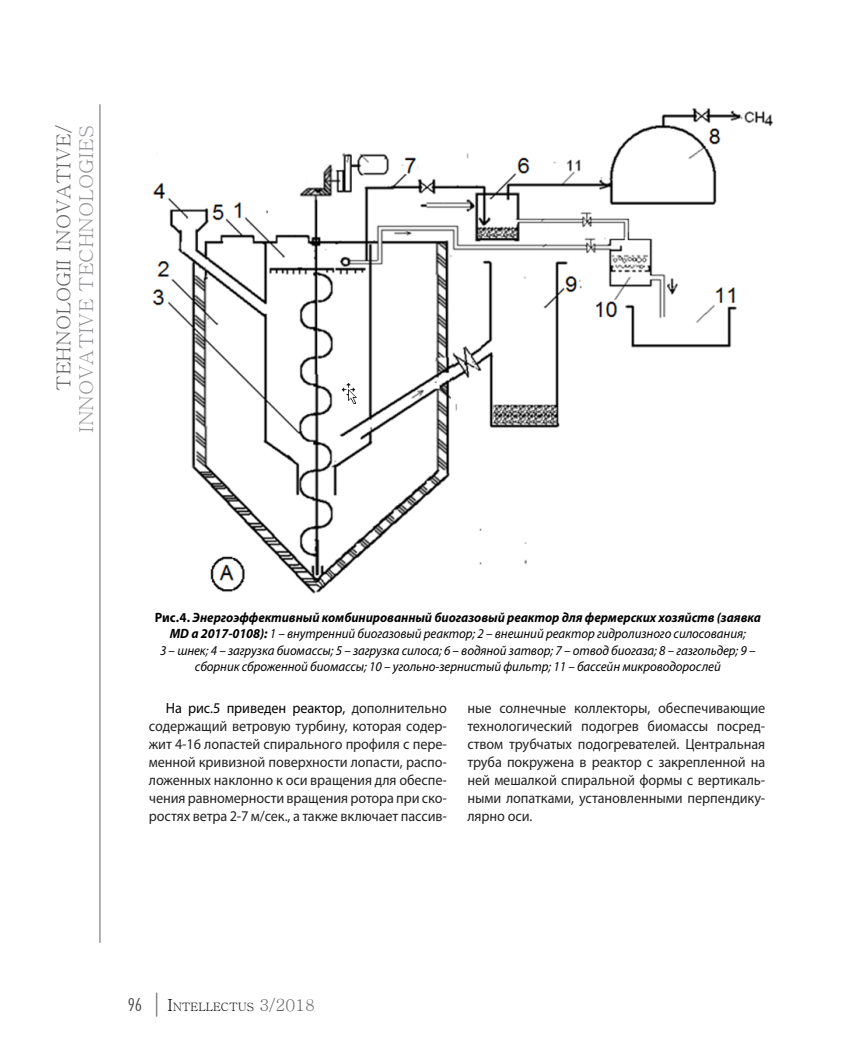
<style>
.page{position:relative;width:851px;height:1063px;background:#fff}
.page>*{position:absolute;margin:0;border:0;box-sizing:border-box;transform-origin:0 0}
.t1{font:19.2px "Batang";color:#939598;scale:1.06 1}
.t2{font:19.2px "Batang";color:#636466;scale:1.06 1}
.t3{font:14.85px/18px "Myriad Pro";color:#222;text-align:justify;scale:.94 1}
.t4{font:italic 13.5px/16.5px "Myriad Pro";color:#000;text-align:center;scale:.94 1}
.t5{font:11.55px "Batang";color:#000}
.s1{font-weight:700;font-style:normal}
.s2{font-weight:700}
.s3{color:#000}
.s4{font-family:"Futura AT Light";font-stretch:condensed;font-size:18px;color:#414042}
.s5{font-family:"Futura AT Light";font-stretch:condensed;font-size:24px;color:#636466}
.s6{font-size:16.5px}
.s7{font-size:16.5px;color:#636466}
</style>
<div class="page">
<hr style="left:99px;top:104px;width:1px;height:839px;background:#636466">
<img style="left:152px;top:108px;width:621px;height:486px">
<p class="t2" style="left:54px;top:391px;width:252px;rotate:-90deg">tehnologii inovative/</p>
<p class="t1" style="left:76px;top:433px;width:292px;rotate:-90deg">innovative technologies</p>
<p class="t4" style="left:155px;top:609px;width:646px"><span class="s1">Рис.4.</span> <span class="s2">Энергоэффективный комбинированный биогазовый реактор для фермерских хозяйств (заявка MD а 2017-0108):</span> 1 – внутренний биогазовый реактор; 2 – внешний реактор гидролизного силосования;<br>3 – шнек; 4 – загрузка биомассы; 5 – загрузка силоса; 6 – водяной затвор; 7 – отвод биогаза; 8 – газгольдер; 9 – сборник сброженной биомассы; 10 – угольно-зернистый фильтр; 11 – бассейн микроводорослей</p>
<p class="t3" style="left:149px;top:699px;width:319px;text-indent:17px"><span class="s3">На рис.5 приведен реактор,</span> дополнительно содержащий ветровую турбину, которая содер&shy;жит 4-16 лопастей спирального профиля с пере&shy;менной кривизной поверхности лопасти, распо&shy;ложенных наклонно к оси вращения для обеспе&shy;чения равномерности вращения ротора при ско&shy;ростях ветра 2-7 м/сек., а также включает пассив-</p>
<p class="t3" style="left:467px;top:699px;width:318px">ные солнечные коллекторы, обеспечивающие технологический подогрев биомассы посред&shy;ством трубчатых подогревателей. Центральная труба покружена в реактор с закрепленной на ней мешалкой спиральной формы с вертикаль&shy;ными лопатками, установленными перпендику&shy;лярно оси.</p>
<p class="t5" style="left:128px;top:1001px;width:188px"><span class="s4">96</span> <span class="s5">|</span> <span class="s6">I</span>NTELLECTUS <span class="s7">3/2018</span></p>
</div>
